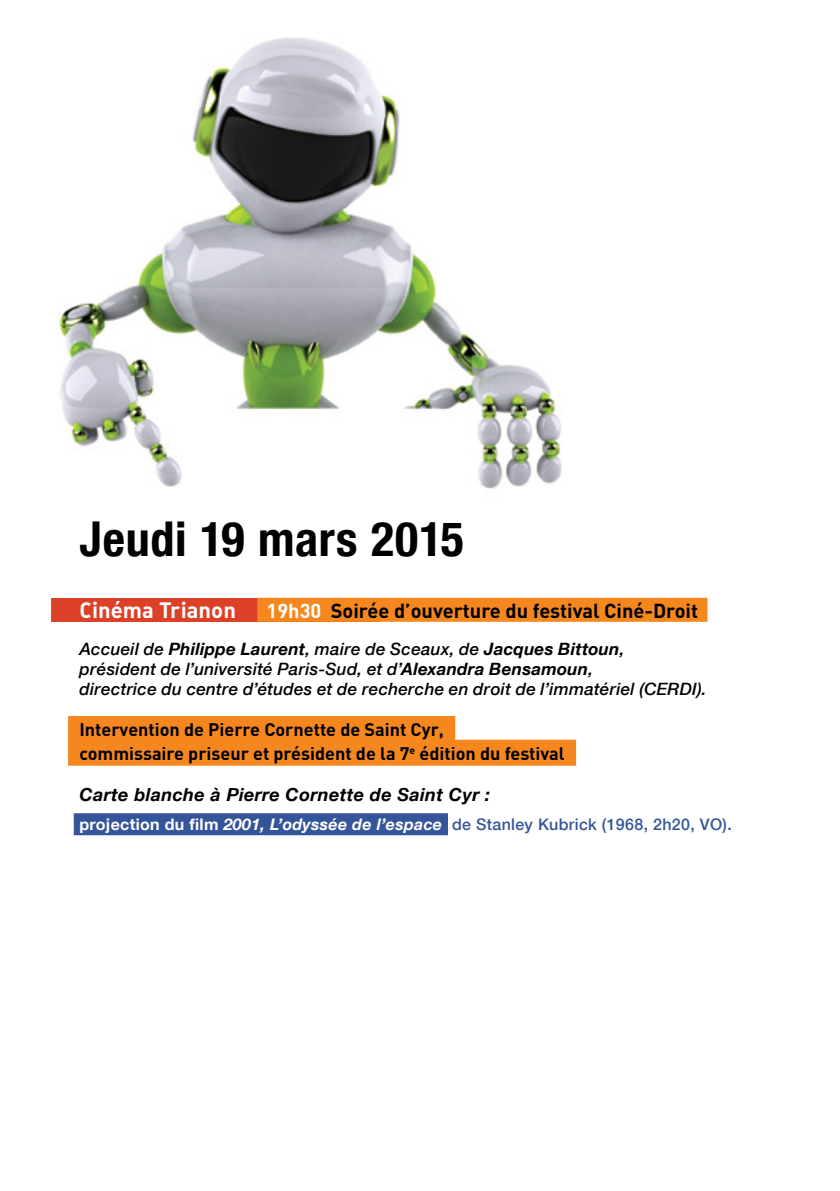
<style>
.page{position:relative;width:840px;height:1191px;background:#fff}
.page>*{position:absolute;margin:0;border:0;box-sizing:border-box;transform-origin:0 0}
.t1{font:700 condensed 48px "Helvetica Neue LT Com";letter-spacing:.015em;color:#000}
.t2{font:22px "DIN Bold Alternate";letter-spacing:.005em;color:#fff}
.t3{font:700 20px "DIN";color:#000}
.t4{font:700 18px/23.6px "DIN";color:#000}
.t5{font:italic 700 18px "Helvetica Neue LT Com";letter-spacing:.02em;color:#000}
.t6{font:italic 500 17px/20px "Helvetica Neue LT Com";letter-spacing:.015em;color:#000}
.t7{font:500 16px "Helvetica Neue LT Com";letter-spacing:.02em;color:#35559a}
.s1{color:#fff}
.s2{font-weight:700}
.s3{font-weight:700;color:#fff}
.s4{font-weight:700;font-style:italic;color:#fff}
</style>
<div class="page">
<div style="left:51px;top:598px;width:329px;height:24px;background:#dc4128"></div>
<div style="left:257px;top:598px;width:450px;height:24px;background:#f6871f"></div>
<div style="left:68px;top:716px;width:387px;height:26px;background:#f6871f"></div>
<div style="left:68px;top:739px;width:507px;height:26px;background:#f6871f"></div>
<div style="left:74px;top:813px;width:374px;height:22px;background:#35559a"></div>
<img style="left:57px;top:37px;width:505px;height:452px">
<h1 class="t1" style="left:79px;top:510px;width:386px">Jeudi 19 mars 2015</h1>
<p class="t2" style="left:79px;top:595px;width:158px">Cinéma Trianon</p>
<p class="t3" style="left:266px;top:597px;width:433px"><span class="s1">19h30</span> Soirée d’ouverture du festival Ciné-Droit</p>
<p class="t6" style="left:79px;top:638px;width:628px">Accueil de <span class="s2">Philippe Laurent</span>, maire de Sceaux, de <span class="s2">Jacques Bittoun</span>,<br>président de l’université Paris-Sud, et d’<span class="s2">Alexandra Bensamoun</span>,<br>directrice du centre d’études et de recherche en droit de l’immatériel (CERDI).</p>
<p class="t4" style="left:79px;top:717px;width:486px">Intervention de Pierre Cornette de Saint Cyr,<br>commissaire priseur et président de la 7<sup>e</sup> édition du festival</p>
<p class="t5" style="left:79px;top:783px;width:412px">Carte blanche à Pierre Cornette de Saint Cyr :</p>
<p class="t7" style="left:79px;top:815px;width:653px"><span class="s3">projection du film</span> <span class="s4">2001, L’odyssée de l’espace</span> de Stanley Kubrick (1968, 2h20, VO).</p>
</div>
